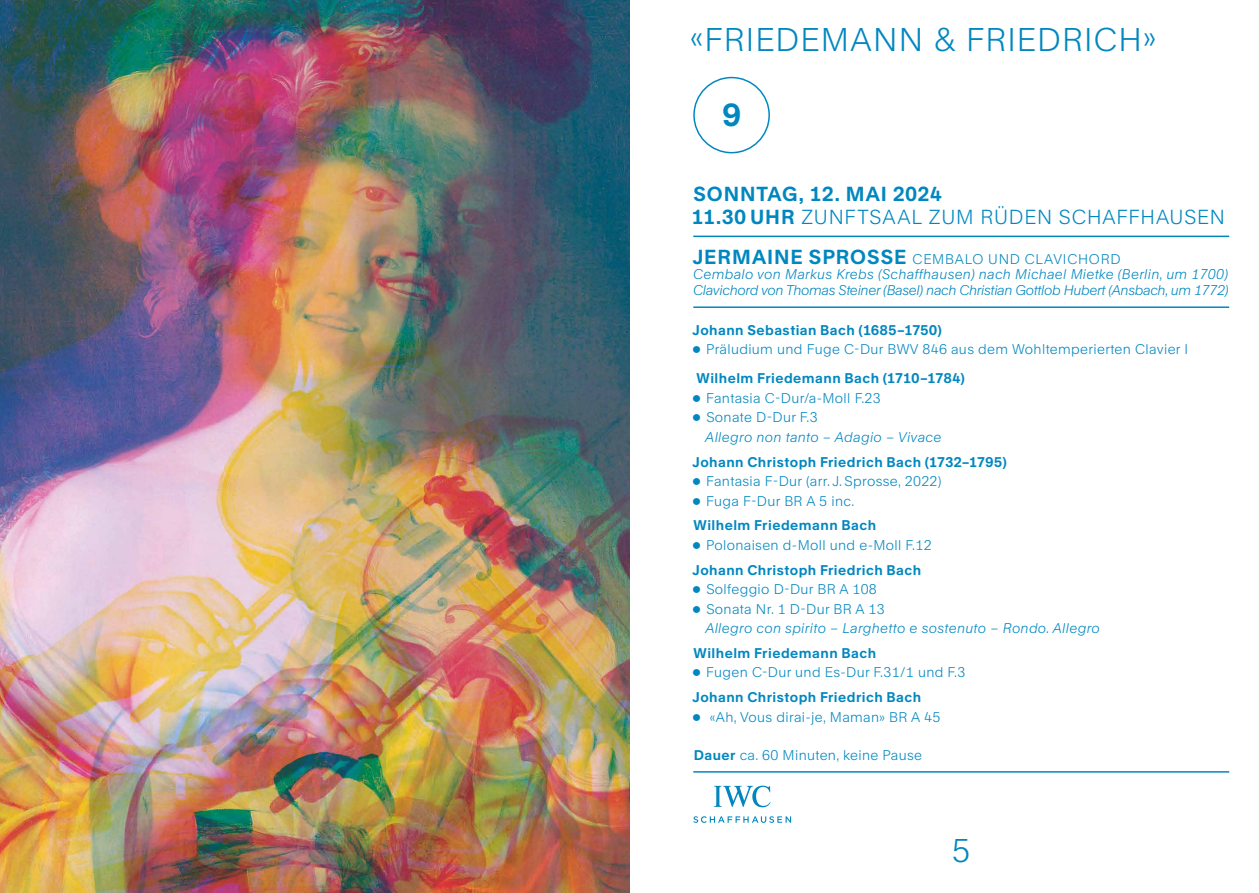
<style>
.page{position:relative;width:1259px;height:893px;background:#fff}
.page>*{position:absolute;margin:0;border:0;box-sizing:border-box;transform-origin:0 0}
.t1{font:300 31.5px "Rand";letter-spacing:.04em;color:#0087c0}
.t2{font:700 31.5px "Rand";color:#0087c0}
.t3{font:300 19.5px/23.7px "Rand";letter-spacing:.04em;color:#0087c0}
.t4{font:300 13.5px/24.8px "Rand";letter-spacing:.025em;color:#0087c0}
.t5{font:italic 300 13.5px/15.8px "Rand";letter-spacing:-.02em;color:#0087c0}
.t6{font:700 13.5px/24.8px "Rand";letter-spacing:.035em;color:#0087c0}
.t7{font:italic 300 13.5px/19.5px "Rand";letter-spacing:.025em;color:#0087c0}
.s1{font-weight:700}
.s2{font-weight:700;font-style:normal;font-size:19.5px}
.s3{font-style:normal}
.s4{font-family:"Europa Grotesk SB"}
.s5{font-family:"Europa Grotesk SB";font-style:normal}
.s6{font-family:"Europa Grotesk SB";font-weight:300}
.s7{font-weight:300}
</style>
<div class="page">
<hr style="left:693px;top:236px;width:536px;height:1px;background:#0087c0">
<hr style="left:693px;top:306px;width:536px;height:2px;background:#0087c0">
<hr style="left:693px;top:771px;width:536px;height:2px;background:#0087c0">
<div style="left:693px;top:77px;width:77px;height:76px;border:2px solid #0087c0;border-radius:50%"></div>
<svg style="left:714px;top:786px;width:56px;height:21px"></svg>
<svg style="left:693px;top:816px;width:98px;height:7px"></svg>
<img style="left:0;top:0;width:629px;height:893px">
<h1 class="t1" style="left:690px;top:15px;width:467px">«FRIEDEMANN &amp; FRIEDRICH»</h1>
<h1 class="t2" style="left:722px;top:89px;width:20px">9</h1>
<h2 class="t3" style="left:692px;top:180px;width:534px"><span class="s1">SONNTAG, 12. MAI 2024<br>11.30 UHR</span> ZUNFTSAAL ZUM RÜDEN SCHAFFHAUSEN</h2>
<p class="t5" style="left:692px;top:250px;width:537px"><span class="s2">JERMAINE SPROSSE</span> <span class="s3">CEMBALO UND CLAVICHORD<br></span>Cembalo von Markus Krebs (Schaffhausen) nach Michael Mietke (Berlin, um 1700)<br>Clavichord von Thomas Steiner (Basel) nach Christian Gottlob Hubert (Ansbach, um 1772)</p>
<p class="t6" style="left:692px;top:316px;width:251px">Johann Sebastian Bach (1685–1750)</p>
<p class="t4" style="left:693px;top:333px;width:496px;line-height:29.2px"><span class="s4">●</span> Präludium und Fuge C-Dur BWV 846 aus dem Wohltemperierten Clavier I<br><span class="s1">Wilhelm Friedemann Bach (1710–1784)</span></p>
<p class="t4" style="left:693px;top:384px;width:189px"><span class="s4">●</span> Fantasia C-Dur/a-Moll F.23</p>
<p class="t7" style="left:705px;top:406px;width:237px;text-indent:-12px"><span class="s5">●</span> <span class="s3">Sonate D-Dur F.3<br></span>Allegro non tanto – Adagio – Vivace</p>
<p class="t6" style="left:692px;top:448px;width:316px">Johann Christoph Friedrich Bach (1732–1795)</p>
<p class="t4" style="left:693px;top:467px;width:250px"><span class="s4">●</span> Fantasia F-Dur (arr. J. Sprosse, 2022)</p>
<p class="t6" style="left:693px;top:487px;width:184px"><span class="s6">●</span> <span class="s7">Fuga F-Dur BR A 5 inc.<br></span>Wilhelm Friedemann Bach</p>
<p class="t4" style="left:692px;top:531px;width:241px"><span class="s4">●</span> Polonaisen d-Moll und e-Moll F.12<br><span class="s1">Johann Christoph Friedrich Bach</span></p>
<p class="t4" style="left:693px;top:575px;width:185px"><span class="s4">●</span> Solfeggio D-Dur BR A 108</p>
<p class="t7" style="left:705px;top:597px;width:396px;text-indent:-12px"><span class="s5">●</span> <span class="s3">Sonata Nr. 1 D-Dur BR A 13<br></span>Allegro con spirito – Larghetto e sostenuto – Rondo. Allegro</p>
<p class="t6" style="left:693px;top:639px;width:184px">Wilhelm Friedemann Bach</p>
<p class="t4" style="left:692px;top:659px;width:274px"><span class="s4">●</span> Fugen C-Dur und Es-Dur F.31/1 und F.3<br><span class="s1">Johann Christoph Friedrich Bach</span></p>
<p class="t4" style="left:693px;top:703px;width:249px"><span class="s4">●</span> «Ah, Vous dirai-je, Maman» BR A 45</p>
<p class="t4" style="left:693px;top:741px;width:230px"><span class="s1">Dauer</span> ca. 60 Minuten, keine Pause</p>
<h1 class="t1" style="left:952px;top:826px;width:20px">5</h1>
</div>
